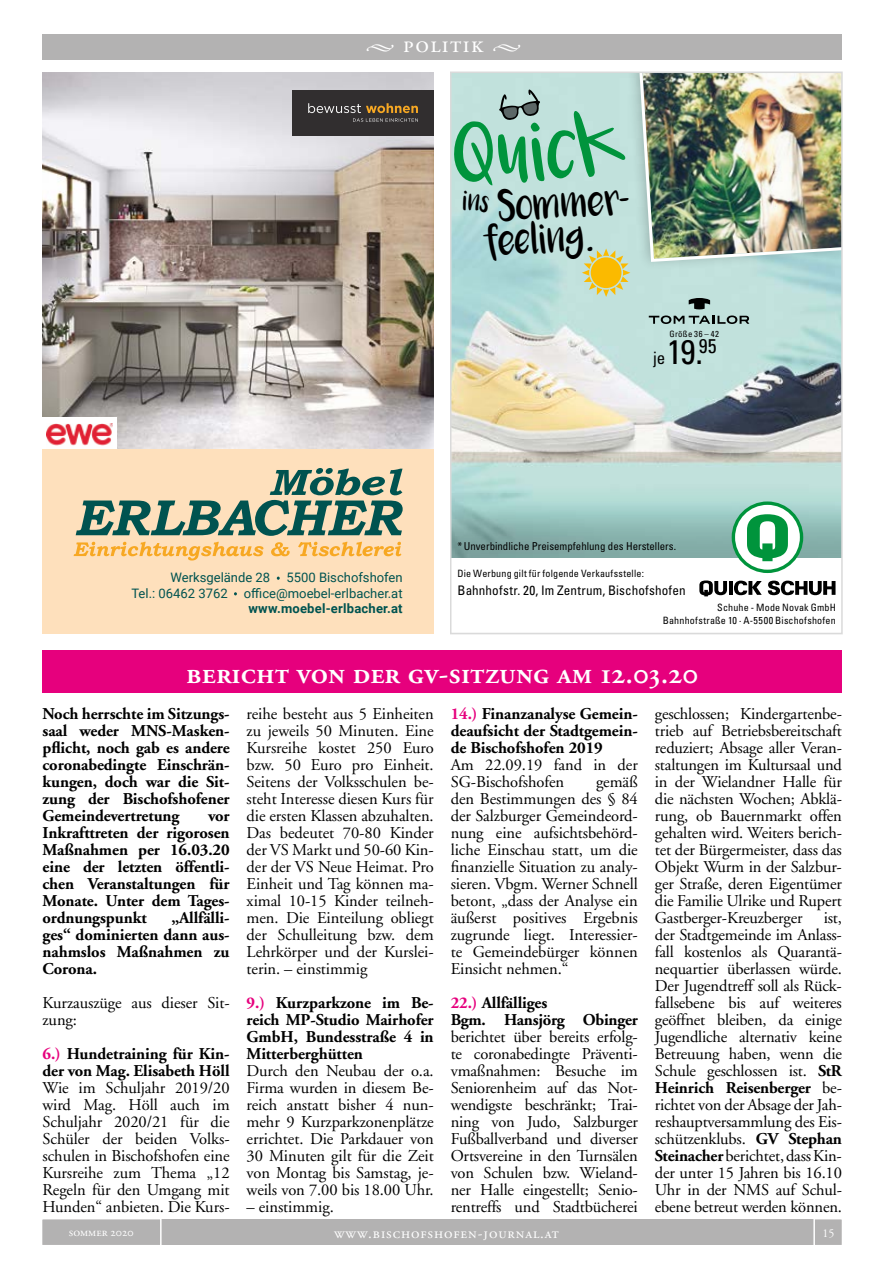
<style>
.page{position:relative;width:893px;height:1263px;background:#fff}
.page>*{position:absolute;margin:0;border:0;box-sizing:border-box;transform-origin:0 0}
.t1{font:85.05px "Luna QS";color:#00943c}
.t2{font:42.6px "Luna QS";color:#000}
.t3{font:condensed 34.05px "Univers LT Std";color:#000}
.t4{font:600 30px "Adobe Garamond Exp";color:#fff}
.t5{font:24px "Adobe Garamond Exp";letter-spacing:.06em;color:#fff}
.t6{font:16.5px/17px "Adobe Garamond";letter-spacing:-.005em;color:#000;text-align:justify}
.t7{font:700 16.5px/17px "Adobe Garamond";letter-spacing:-.005em;color:#000;text-align:justify}
.t8{font:15px "Adobe Garamond Exp";letter-spacing:.06em;color:#fff}
.t9{font:condensed 13.2px "Univers LT Std";letter-spacing:.01em;color:#000}
.t10{font:13.05px/15.6px "Roboto";color:#005350;text-align:right}
.t11{font:700 13.05px "Roboto";letter-spacing:.015em;color:#005350}
.t12{font:12px "Adobe Garamond Exp";color:#fff}
.t13{font:12px "Adobe Garamond";color:#fff}
.t14{font:condensed 10.8px "Univers LT Std";color:#000}
.t15{font:condensed 10.05px/12.8px "Univers LT Std";letter-spacing:.015em;color:#000;text-align:right}
.t16{font:condensed 8.7px "Univers LT Std";letter-spacing:.035em;color:#000}
.s1{font-family:"Minion Pro";font-size:18px}
.s2{font-size:17.1px}
.s3{color:#e6007d}
.s4{font-weight:700}
</style>
<div class="page">
<div style="left:43px;top:1219px;width:799px;height:26px;background:#b3b2b2"></div>
<div style="left:43px;top:34px;width:799px;height:26px;background:#b3b2b2"></div>
<svg style="left:42px;top:1219px;width:120px;height:26px"></svg>
<svg style="left:813px;top:1219px;width:29px;height:26px"></svg>
<div style="left:43px;top:449px;width:391px;height:185px;background:#fee0bc"></div>
<img style="left:43px;top:72px;width:391px;height:377px">
<svg style="left:74px;top:542px;width:189px;height:18px"></svg>
<svg style="left:271px;top:542px;width:19px;height:14px"></svg>
<svg style="left:298px;top:542px;width:103px;height:14px"></svg>
<svg style="left:76px;top:468px;width:327px;height:68px"></svg>
<div style="left:43px;top:417px;width:74px;height:32px;background:#fff"></div>
<img style="left:47px;top:423px;width:65px;height:23px">
<div style="left:292px;top:90px;width:142px;height:45px;background:#312e2f"></div>
<svg style="left:308px;top:103px;width:110px;height:19px"></svg>
<img style="left:453px;top:75px;width:387px;height:522px">
<div style="left:450px;top:72px;width:393px;height:562px;border:2px solid #dadada"></div>
<div style="left:43px;top:651px;width:799px;height:42px;background:#e6007d"></div>
<svg style="left:462px;top:190px;width:28px;height:22px"></svg>
<h3 class="t5" style="left:366px;top:35px;width:157px"><span class="s1">•</span> politik <span class="s1">•</span></h3>
<h1 class="t1" style="left:449px;top:117px;width:165px;rotate:-5deg">Quick</h1>
<h2 class="t2" style="left:496px;top:187px;width:134px;rotate:-4deg">Sommer-</h2>
<h2 class="t2" style="left:483px;top:221px;width:111px;rotate:-4deg">feeling.</h2>
<p class="t16" style="left:669px;top:328px;width:51px">Größe 36 – 42</p>
<h3 class="t3" style="left:653px;top:330px;width:65px"><span class="s2">je</span>19.<sup>95</sup></h3>
<p class="t10" style="left:131px;top:569px;width:273px">Werksgelände 28 5500 Bischofshofen<br>Tel.: 06462 3762 office@moebel-erlbacher.at</p>
<p class="t11" style="left:248px;top:599px;width:156px">www.moebel-erlbacher.at</p>
<p class="t14" style="left:458px;top:539px;width:220px">* Unverbindliche Preisempfehlung des Herstellers.</p>
<p class="t15" style="left:458px;top:567px;width:188px">Die Werbung gilt für folgende Verkaufsstelle:</p>
<p class="t9" style="left:458px;top:582px;width:230px">Bahnhofstr. 20, Im Zentrum, Bischofshofen</p>
<p class="t15" style="left:663px;top:601px;width:174px">Schuhe - Mode Novak GmbH<br>Bahnhofstraße 10 · A-5500 Bischofshofen</p>
<h3 class="t4" style="left:186px;top:661px;width:514px">bericht von der gv-sitzung am 12.03.20</h3>
<p class="t7" style="left:43px;top:705px;width:189px">Noch herrschte im Sitzungs&shy;saal weder MNS-Masken&shy;pflicht, noch gab es andere coronabedingte Einschrän&shy;kungen, doch war die Sit&shy;zung der Bischofshofener Gemeindevertretung</p>
<p class="t6" style="left:247px;top:705px;width:189px">reihe besteht aus 5 Einheiten zu jeweils 50 Minuten. Eine Kursreihe kostet 250 Euro bzw. 50 Euro pro Einheit.<br>Seitens der Volksschulen be&shy;steht Interesse diesen Kurs für die ersten Klassen abzuhalten.<br>Das bedeutet 70-80 Kinder der VS Markt und 50-60 Kin&shy;der der VS Neue Heimat. Pro Einheit und Tag können ma&shy;ximal 10-15 Kinder teilneh&shy;men. Die Einteilung obliegt der Schulleitung bzw. dem Lehrkörper und der Kurslei&shy;terin. – einstimmig</p>
<p class="t7" style="left:247px;top:995px;width:189px"><span class="s3">9.)</span> Kurzparkzone im Be&shy;reich MP-Studio Mairhofer GmbH, Bundesstraße 4 in Mitterberghütten</p>
<p class="t6" style="left:247px;top:1063px;width:189px">Durch den Neubau der o.a.<br>Firma wurden in diesem Be&shy;reich anstatt bisher 4 nun&shy;mehr 9 Kurzparkzonenplätze errichtet. Die Parkdauer von 30 Minuten gilt für die Zeit von Montag bis Samstag, je&shy;weils von 7.00 bis 18.00 Uhr.</p>
<p class="t6" style="left:247px;top:1199px;width:89px">– einstimmig.</p>
<p class="t7" style="left:451px;top:705px;width:189px"><span class="s3">14.)</span> Finanzanalyse Gemein&shy;deaufsicht der Stadtgemein&shy;de Bischofshofen 2019</p>
<p class="t6" style="left:451px;top:757px;width:189px">Am 22.09.19 fand in der<br>SG-Bischofshofen</p>
<p class="t6" style="left:655px;top:706px;width:189px">geschlossen; Kindergartenbe&shy;trieb auf Betriebsbereitschaft reduziert; Absage aller Veran&shy;staltungen im Kultursaal und in der Wielandner Halle für die nächsten Wochen; Abklä&shy;rung, ob Bauernmarkt offen gehalten wird. Weiters berich&shy;tet der Bürgermeister, dass das Objekt Wurm in der Salzbur&shy;ger Straße, deren Eigentümer die Familie Ulrike und Rupert Gastberger-Kreuzberger</p>
<p class="t6" style="left:451px;top:774px;width:189px;text-indent:145px">gemäß den Bestimmungen des § 84 der Salzburger Gemeindeord&shy;nung eine aufsichtsbehörd&shy;liche Einschau statt, um die finanzielle Situation zu analy&shy;sieren. Vbgm. Werner Schnell betont, „dass der Analyse ein äußerst positives Ergebnis zugrunde liegt. Interessier&shy;te Gemeindebürger können Einsicht nehmen.“</p>
<p class="t7" style="left:451px;top:995px;width:189px"><span class="s3">22.)</span> Allfälliges<br>Bgm. Hansjörg Obinger</p>
<p class="t6" style="left:451px;top:1029px;width:189px">berichtet über bereits erfolg&shy;te coronabedingte Präventi&shy;vmaßnahmen: Besuche im Seniorenheim auf das Not&shy;wendigste beschränkt; Trai&shy;ning von Judo, Salzburger Fußballverband und diverser Ortsvereine in den Turnsälen von Schulen bzw. Wieland&shy;ner Halle eingestellt; Senio&shy;rentreffs und Stadtbücherei</p>
<p class="t7" style="left:43px;top:807px;width:189px;text-indent:166px">vor Inkrafttreten der rigorosen Maßnahmen per 16.03.20 eine der letzten öffentli&shy;chen Veranstaltungen für Monate. Unter dem Tages&shy;ordnungspunkt</p>
<p class="t7" style="left:43px;top:909px;width:189px;text-indent:129px">„Allfälli&shy;ges“ dominierten dann aus&shy;nahmslos Maßnahmen zu Corona.</p>
<p class="t6" style="left:43px;top:995px;width:189px">Kurzauszüge aus dieser Sit&shy;zung:</p>
<p class="t7" style="left:43px;top:1045px;width:189px"><span class="s3">6.)</span> Hundetraining für Kin&shy;der von Mag. Elisabeth Höll</p>
<p class="t6" style="left:43px;top:1080px;width:189px">Wie im Schuljahr 2019/20 wird Mag. Höll auch im Schuljahr 2020/21 für die Schüler der beiden Volks&shy;schulen in Bischofshofen eine Kursreihe zum Thema „12<br>Regeln für den Umgang mit Hunden“ anbieten. Die Kurs-</p>
<p class="t6" style="left:655px;top:910px;width:189px;text-indent:169px">ist, der Stadtgemeinde im Anlass&shy;fall kostenlos als Quarantä&shy;nequartier überlassen würde.<br>Der Jugendtreff soll als Rück&shy;fallsebene bis auf weiteres geöffnet bleiben, da einige Jugendliche alternativ keine Betreuung haben, wenn die Schule geschlossen ist. <span class="s4">StR Heinrich Reisenberger</span> be&shy;richtet von der Absage der Jah&shy;reshauptversammlung des Eis&shy;schützenklubs. <span class="s4">GV Stephan Steinacher</span> berichtet, dass Kin&shy;der unter 15 Jahren bis 16.10<br>Uhr in der NMS auf Schul&shy;ebene betreut werden können.</p>
<p class="t12" style="left:69px;top:1228px;width:66px">sommer 2020</p>
<p class="t8" style="left:334px;top:1227px;width:226px">www.bischofshofen-journal.at</p>
<p class="t13" style="left:822px;top:1226px;width:13px">15</p>
</div>
